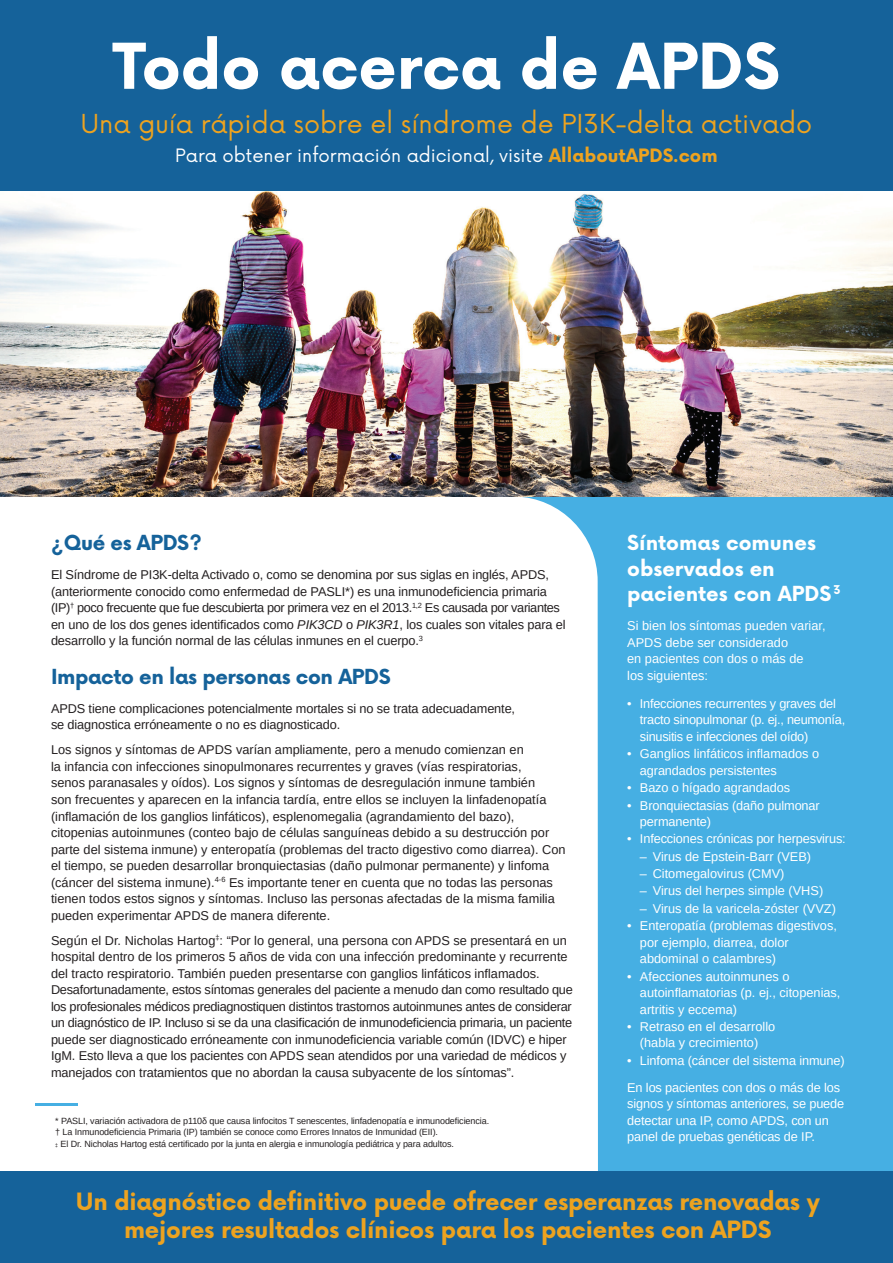
<style>
.page{position:relative;width:893px;height:1263px;background:#fff}
.page>*{position:absolute;margin:0;border:0;box-sizing:border-box;transform-origin:0 0}
.t1{font:700 61.5px "Now";color:#fff}
.t2{font:25.5px "Now";color:#eda320}
.t3{font:700 23.25px/27.9px "Now";letter-spacing:-.01em;color:#eda320;text-align:center}
.t4{font:700 20.25px/25.5px "Now";color:#fff}
.t5{font:700 20.25px "Now";letter-spacing:-.02em;color:#15629a}
.t6{font:18px "Now";color:#fff}
.t7{font:12.75px/16.5px "Arimo";color:#231f20}
.t8{font:12.75px/16.5px "Arimo";color:#fff}
.t9{font:12.75px/16.5px "Arimo";letter-spacing:-.02em;color:#fff}
.t10{font:9px/10.8px "Arimo";letter-spacing:-.01em;color:#231f20}
.s1{font-weight:700;color:#eda320}
.s2{font-style:italic}
.s3{font-size:5.25px}
</style>
<div class="page">
<svg style="left:515px;top:496px;width:378px;height:675px;fill:#46afe3"></svg>
<div style="left:0;top:1171px;width:893px;height:92px;background:#15629a"></div>
<div style="left:0;top:0;width:893px;height:191px;background:#15629a"></div>
<img style="left:0;top:191px;width:893px;height:305px">
<hr style="left:35px;top:1103px;width:43px;height:2px;background:#46afe3">
<h1 class="t1" style="left:113px;top:21px;width:669px">Todo acerca de APDS</h1>
<h2 class="t2" style="left:80px;top:103px;width:733px">Una guía rápida sobre el síndrome de PI3K-delta activado</h2>
<h3 class="t6" style="left:175px;top:141px;width:544px">Para obtener información adicional, visite <span class="s1">AllaboutAPDS.com</span></h3>
<h3 class="t5" style="left:51px;top:528px;width:153px">¿Qué es APDS?</h3>
<p class="t7" style="left:51px;top:567px;width:516px">El Síndrome de PI3K-delta Activado o, como se denomina por sus siglas en inglés, APDS, (anteriormente conocido como enfermedad de PASLI*) es una inmunodeficiencia primaria (IP)<sup>†</sup> poco frecuente que fue descubierta por primera vez en el 2013.<sup>1,2</sup> Es causada por variantes en uno de los dos genes identificados como <span class="s2">PIK3CD</span> o <span class="s2">PIK3R1</span>, los cuales son vitales para el desarrollo y la función normal de las células inmunes en el cuerpo.<sup>3</sup></p>
<h3 class="t5" style="left:51px;top:661px;width:341px">Impacto en las personas con APDS</h3>
<p class="t7" style="left:51px;top:700px;width:466px">APDS tiene complicaciones potencialmente mortales si no se trata adecuadamente, se diagnostica erróneamente o no es diagnosticado.</p>
<p class="t7" style="left:51px;top:742px;width:516px">Los signos y síntomas de APDS varían ampliamente, pero a menudo comienzan en<br>la infancia con infecciones sinopulmonares recurrentes y graves (vías respiratorias,<br>senos paranasales y oídos). Los signos y síntomas de desregulación inmune también<br>son frecuentes y aparecen en la infancia tardía, entre ellos se incluyen la linfadenopatía (inflamación de los ganglios linfáticos), esplenomegalia (agrandamiento del bazo), citopenias autoinmunes (conteo bajo de células sanguíneas debido a su destrucción por parte del sistema inmune) y enteropatía (problemas del tracto digestivo como diarrea). Con el tiempo, se pueden desarrollar bronquiectasias (daño pulmonar permanente) y linfoma (cáncer del sistema inmune).<sup>4-6</sup> Es importante tener en cuenta que no todas las personas tienen todos estos signos y síntomas. Incluso las personas afectadas de la misma familia pueden experimentar APDS de manera diferente.</p>
<p class="t7" style="left:51px;top:932px;width:523px">Según el Dr. Nicholas Hartog<sup>‡</sup>: “Por lo general, una persona con APDS se presentará en un hospital dentro de los primeros 5 años de vida con una infección predominante y recurrente del tracto respiratorio. También pueden presentarse con ganglios linfáticos inflamados.<br>Desafortunadamente, estos síntomas generales del paciente a menudo dan como resultado que los profesionales médicos prediagnostiquen distintos trastornos autoinmunes antes de considerar un diagnóstico de IP. Incluso si se da una clasificación de inmunodeficiencia primaria, un paciente puede ser diagnosticado erróneamente con inmunodeficiencia variable común (IDVC) e hiper IgM. Esto lleva a que los pacientes con APDS sean atendidos por una variedad de médicos y manejados con tratamientos que no abordan la causa subyacente de los síntomas”.</p>
<p class="t10" style="left:55px;top:1116px;width:435px">* PASLI, variación activadora de p110δ que causa linfocitos T senescentes, linfadenopatía e inmunodeficiencia. † La Inmunodeficiencia Primaria (IP) también se conoce como Errores Innatos de Inmunidad (EII).</p>
<p class="t10" style="left:55px;top:1138px;width:400px"><span class="s3">‡</span> El Dr. Nicholas Hartog está certificado por la junta en alergia e inmunología pediátrica y para adultos.</p>
<h3 class="t4" style="left:627px;top:530px;width:215px">Síntomas comunes observados en pacientes con APDS <sup>3</sup></h3>
<p class="t8" style="left:627px;top:618px;width:200px">Si bien los síntomas pueden variar,<br>APDS debe ser considerado<br>en pacientes con dos o más de<br>los siguientes:</p>
<p class="t9" style="left:640px;top:695px;width:207px;text-indent:-13px">• Infecciones recurrentes y graves del tracto sinopulmonar (p. ej., neumonía, sinusitis e infecciones del oído)</p>
<p class="t8" style="left:640px;top:746px;width:181px;text-indent:-13px">• Ganglios linfáticos inflamados o agrandados persistentes</p>
<p class="t8" style="left:627px;top:780px;width:164px">• Bazo o hígado agrandados</p>
<p class="t8" style="left:640px;top:797px;width:181px;text-indent:-13px">• Bronquiectasias (daño pulmonar permanente)</p>
<p class="t8" style="left:627px;top:831px;width:220px">• Infecciones crónicas por herpesvirus:</p>
<p class="t8" style="left:640px;top:848px;width:173px">– Virus de Epstein-Barr (VEB)</p>
<p class="t8" style="left:640px;top:865px;width:146px">– Citomegalovirus (CMV)</p>
<p class="t8" style="left:640px;top:883px;width:185px">– Virus del herpes simple (VHS)</p>
<p class="t8" style="left:640px;top:900px;width:198px">– Virus de la varicela-zóster (VVZ)</p>
<p class="t8" style="left:640px;top:917px;width:199px;text-indent:-13px">• Enteropatía (problemas digestivos, por ejemplo, diarrea, dolor abdominal o calambres)</p>
<p class="t8" style="left:640px;top:968px;width:202px;text-indent:-13px">• Afecciones autoinmunes o autoinflamatorias (p. ej., citopenias, artritis y eccema)</p>
<p class="t8" style="left:627px;top:1018px;width:150px;text-align:center">• Retraso en el desarrollo (habla y crecimiento)</p>
<p class="t8" style="left:627px;top:1047px;width:219px;line-height:27.2px">• Linfoma (cáncer del sistema inmune)<br>En los pacientes con dos o más de los</p>
<p class="t8" style="left:627px;top:1096px;width:219px">signos y síntomas anteriores, se puede detectar una IP, como APDS, con un panel de pruebas genéticas de IP.</p>
<h3 class="t3" style="left:76px;top:1187px;width:745px">Un diagnóstico definitivo puede ofrecer esperanzas renovadas y mejores resultados clínicos para los pacientes con APDS</h3>
</div>
